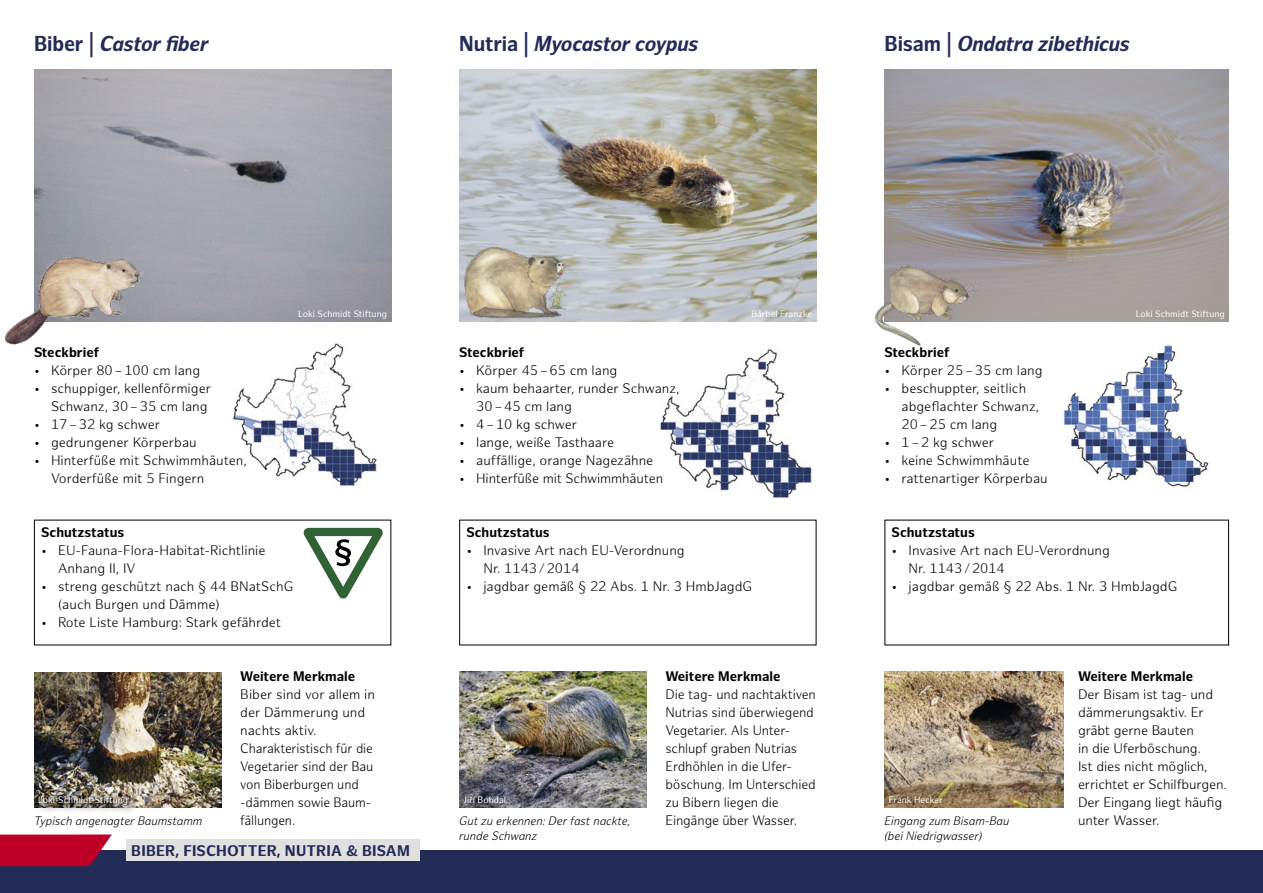
<style>
.page{position:relative;width:1263px;height:893px;background:#fff}
.page>*{position:absolute;margin:0;border:0;box-sizing:border-box;transform-origin:0 0}
.Überschrift{font:italic 700 21px "Hamburg Sans";letter-spacing:-.01em;color:#222c57;scale:.96 1}
.t1{font:700 15px "Hamburg Sans";letter-spacing:.01em;color:#222c57}
.Fließtext{font:300 13.5px/18px "Hamburg Sans";letter-spacing:-.01em;color:#000}
.Fließtext-2{font:300 13.5px/18px "Hamburg Sans";letter-spacing:-.01em;color:#000;scale:.95 1}
.Zwischenüberschrift{font:700 13.5px "Hamburg Sans";color:#000}
.Fließtext-3{font:700 13.5px "Hamburg Sans";color:#000}
.BU{font:italic 300 12px/15px "Hamburg Sans";color:#000}
.Bildnachweis{font:9px "Hamburg Sans";color:#fff}
.s1{font-style:normal}
</style>
<div class="page">
<div style="left:0;top:850px;width:1263px;height:43px;background:#222c57"></div>
<div style="left:126px;top:840px;width:293px;height:21px;background:#e0e0e0"></div>
<svg style="left:0;top:834px;width:112px;height:32px;background:#b40d33"></svg>
<img style="left:34px;top:69px;width:357px;height:252px">
<img style="left:459px;top:69px;width:357px;height:252px">
<img style="left:884px;top:69px;width:345px;height:252px">
<img style="left:34px;top:673px;width:187px;height:134px">
<img style="left:459px;top:672px;width:187px;height:135px">
<img style="left:884px;top:672px;width:179px;height:135px">
<svg style="left:34px;top:791px;width:105px;height:21px"></svg>
<svg style="left:36px;top:793px;width:95px;height:14px"></svg>
<img style="left:233px;top:343px;width:144px;height:143px">
<img style="left:660px;top:349px;width:152px;height:149px">
<img style="left:1063px;top:345px;width:146px;height:142px">
<svg style="left:303px;top:528px;width:80px;height:70px"></svg>
<img style="left:4px;top:241px;width:147px;height:103px">
<img style="left:874px;top:254px;width:123px;height:92px">
<img style="left:459px;top:231px;width:140px;height:91px">
<p class="Überschrift" style="left:34px;top:32px;width:183px"><span class="s1">Biber |</span> Castor fiber</p>
<p class="Überschrift" style="left:459px;top:32px;width:251px"><span class="s1">Nutria |</span> Myocastor coypus</p>
<p class="Überschrift" style="left:884px;top:32px;width:257px"><span class="s1">Bisam |</span> Ondatra zibethicus</p>
<p class="Zwischenüberschrift" style="left:34px;top:345px;width:67px">Steckbrief</p>
<p class="Fließtext" style="left:34px;top:362px;width:168px">• Körper 80–100 cm lang</p>
<p class="Fließtext" style="left:34px;top:380px;width:178px;text-align:right">• schuppiger, kellenförmiger<br>Schwanz, 30–35 cm lang</p>
<p class="Fließtext" style="left:34px;top:416px;width:128px">• 17–32 kg schwer</p>
<p class="Fließtext" style="left:34px;top:434px;width:164px">• gedrungener Körperbau</p>
<p class="Fließtext" style="left:51px;top:452px;width:197px;text-indent:-17px">• Hinterfüße mit Schwimmhäuten,<br>Vorderfüße mit 5 Fingern</p>
<p class="Bildnachweis" style="left:298px;top:309px;width:90px">Loki Schmidt Stiftung</p>
<p class="Bildnachweis" style="left:751px;top:309px;width:62px">Bärbel Franzke</p>
<p class="Bildnachweis" style="left:1136px;top:309px;width:90px">Loki Schmidt Stiftung</p>
<p class="Zwischenüberschrift" style="left:459px;top:345px;width:67px">Steckbrief</p>
<p class="Fließtext" style="left:459px;top:362px;width:160px">• Körper 45–65 cm lang</p>
<p class="Fließtext" style="left:476px;top:380px;width:205px;text-indent:-17px">• kaum behaarter, runder Schwanz,<br>30–45 cm lang</p>
<p class="Fließtext" style="left:459px;top:416px;width:119px">• 4–10 kg schwer</p>
<p class="Fließtext" style="left:459px;top:434px;width:156px">• lange, weiße Tasthaare</p>
<p class="Fließtext" style="left:459px;top:452px;width:196px">• auffällige, orange Nagezähne</p>
<p class="Fließtext" style="left:459px;top:470px;width:205px">• Hinterfüße mit Schwimmhäuten</p>
<p class="Zwischenüberschrift" style="left:884px;top:345px;width:67px">Steckbrief</p>
<p class="Fließtext" style="left:884px;top:362px;width:160px">• Körper 25–35 cm lang</p>
<p class="Fließtext" style="left:901px;top:380px;width:139px;text-indent:-17px">• beschuppter, seitlich abgeflachter Schwanz,<br>20–25 cm lang</p>
<p class="Fließtext" style="left:884px;top:434px;width:111px">• 1–2 kg schwer</p>
<p class="Fließtext" style="left:884px;top:452px;width:146px">• keine Schwimmhäute</p>
<p class="Fließtext" style="left:884px;top:470px;width:165px">• rattenartiger Körperbau</p>
<p class="Fließtext-3" style="left:41px;top:525px;width:85px">Schutzstatus</p>
<p class="Fließtext" style="left:58px;top:542px;width:209px;text-indent:-17px">• EU-Fauna-Flora-Habitat-Richtlinie<br>Anhang II, IV</p>
<p class="Fließtext" style="left:58px;top:578px;width:237px;text-indent:-17px">• streng geschützt nach § 44 BNatSchG (auch Burgen und Dämme)</p>
<p class="Fließtext" style="left:41px;top:614px;width:241px">• Rote Liste Hamburg: Stark gefährdet</p>
<p class="Fließtext-3" style="left:466px;top:525px;width:85px">Schutzstatus</p>
<p class="Fließtext" style="left:483px;top:542px;width:203px;text-indent:-17px">• Invasive Art nach EU-Verordnung<br>Nr. 1143/2014</p>
<p class="Fließtext" style="left:466px;top:578px;width:287px">• jagdbar gemäß § 22 Abs. 1 Nr. 3 HmbJagdG</p>
<p class="Fließtext-3" style="left:892px;top:525px;width:85px">Schutzstatus</p>
<p class="Fließtext" style="left:909px;top:542px;width:203px;text-indent:-17px">• Invasive Art nach EU-Verordnung<br>Nr. 1143/2014</p>
<p class="Fließtext" style="left:892px;top:578px;width:287px">• jagdbar gemäß § 22 Abs. 1 Nr. 3 HmbJagdG</p>
<p class="Zwischenüberschrift" style="left:240px;top:669px;width:117px">Weitere Merkmale</p>
<p class="Fließtext" style="left:240px;top:686px;width:136px">Biber sind vor allem in der Dämmerung und nachts aktiv.</p>
<p class="Fließtext-2" style="left:240px;top:740px;width:141px">Charakteristisch für die<br>Vegetarier sind der Bau von Biberburgen und -dämmen sowie Baum&shy;fällungen.</p>
<p class="Zwischenüberschrift" style="left:665px;top:669px;width:117px">Weitere Merkmale</p>
<p class="Fließtext" style="left:665px;top:686px;width:152px">Die tag- und nachtaktiven<br>Nutrias sind überwiegend<br>Vegetarier. Als Unter&shy;schlupf graben Nutrias<br>Erdhöhlen in die Ufer&shy;böschung. Im Unterschied zu Bibern liegen die<br>Eingänge über Wasser.</p>
<p class="Bildnachweis" style="left:38px;top:795px;width:91px">Loki-Schmidt-Stiftung</p>
<p class="Bildnachweis" style="left:463px;top:795px;width:44px">Jiří Bohdal</p>
<p class="Bildnachweis" style="left:889px;top:795px;width:55px">Frank Hecker</p>
<p class="BU" style="left:34px;top:814px;width:170px">Typisch angenagter Baumstamm</p>
<p class="BU" style="left:459px;top:814px;width:173px">Gut zu erkennen: Der fast nackte, runde Schwanz</p>
<p class="BU" style="left:884px;top:814px;width:126px">Eingang zum Bisam-Bau (bei Niedrigwasser)</p>
<p class="t1" style="left:131px;top:842px;width:280px">BIBER, FISCHOTTER, NUTRIA &amp; BISAM</p>
<p class="Zwischenüberschrift" style="left:1078px;top:669px;width:117px">Weitere Merkmale</p>
<p class="Fließtext" style="left:1078px;top:686px;width:150px">Der Bisam ist tag- und dämmerungsaktiv. Er gräbt gerne Bauten<br>in die Uferböschung.<br>Ist dies nicht möglich, errichtet er Schilfburgen.<br>Der Eingang liegt häufig unter Wasser.</p>
</div>
